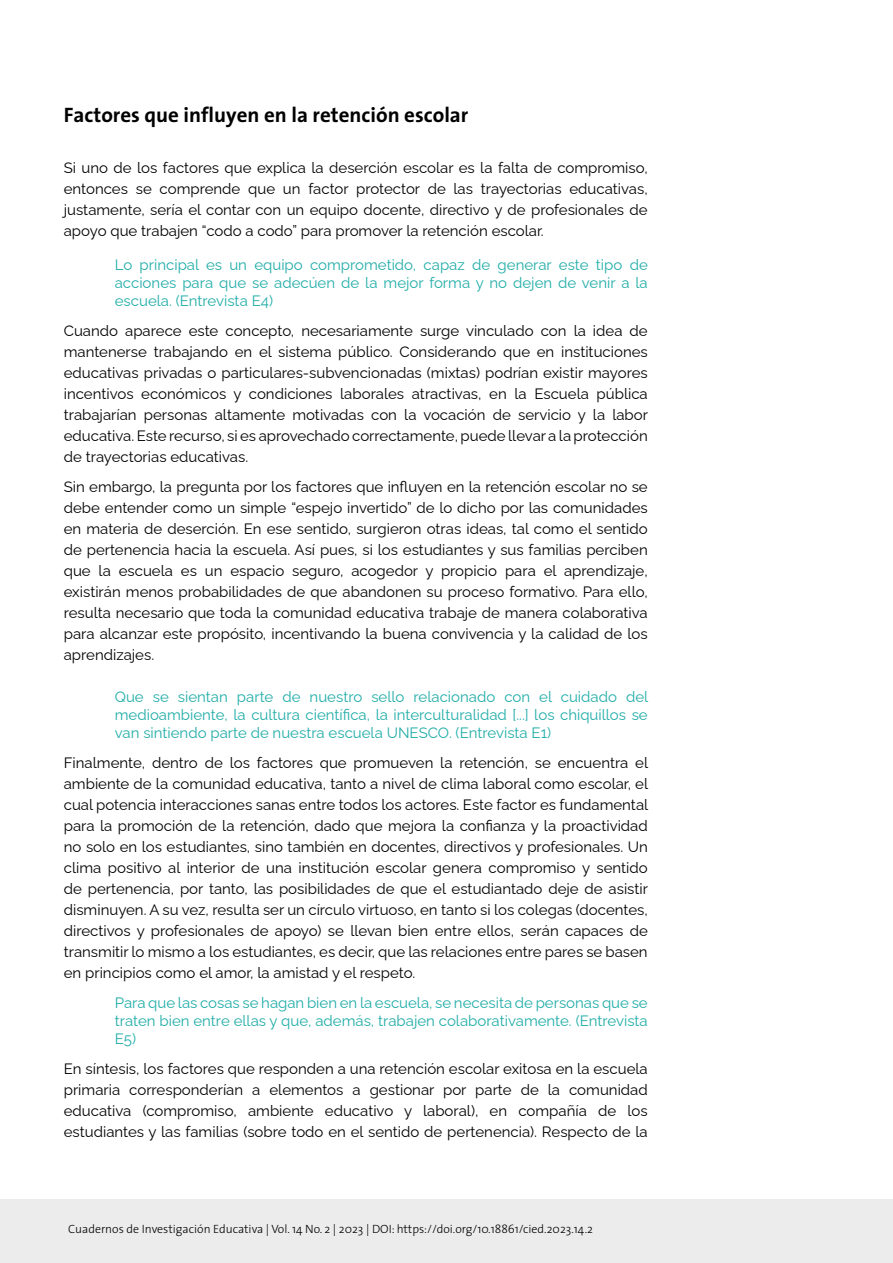
<style>
.page{position:relative;width:893px;height:1263px;background:#fff}
.page>*{position:absolute;margin:0;border:0;box-sizing:border-box;transform-origin:0 0}
.t1{font:700 21px "The Sans";color:#000}
.t2{font:15px/21px "Raleway";color:#000;text-align:justify}
.t3{font:15px/18px "Raleway";color:#21ada8;text-align:justify}
.t4{font:300 12px "The Sans";color:#000}
</style>
<div class="page">
<div style="left:0;top:1199px;width:893px;height:64px;background:#ececed"></div>
<h1 class="t1" style="left:64px;top:97px;width:406px">Factores que influyen en la retención escolar</h1>
<p class="t2" style="left:64px;top:155px;width:585px">Si uno de los factores que explica la deserción escolar es la falta de compromiso, entonces se comprende que un factor protector de las trayectorias educativas, justamente, sería el contar con un equipo docente, directivo y de profesionales de apoyo que trabajen “codo a codo” para promover la retención escolar.</p>
<p class="t3" style="left:115px;top:254px;width:534px">Lo principal es un equipo comprometido, capaz de generar este tipo de acciones para que se adecúen de la mejor forma y no dejen de venir a la escuela. (Entrevista E4)</p>
<p class="t2" style="left:64px;top:319px;width:586px">Cuando aparece este concepto, necesariamente surge vinculado con la idea de mantenerse trabajando en el sistema público. Considerando que en instituciones educativas privadas o particulares-subvencionadas (mixtas) podrían existir mayores incentivos económicos y condiciones laborales atractivas, en la Escuela pública trabajarían personas altamente motivadas con la vocación de servicio y la labor educativa. Este recurso, si es aprovechado correctamente, puede llevar a la protección de trayectorias educativas.</p>
<p class="t2" style="left:64px;top:475px;width:585px">Sin embargo, la pregunta por los factores que influyen en la retención escolar no se debe entender como un simple “espejo invertido” de lo dicho por las comunidades en materia de deserción. En ese sentido, surgieron otras ideas, tal como el sentido de pertenencia hacia la escuela. Así pues, si los estudiantes y sus familias perciben que la escuela es un espacio seguro, acogedor y propicio para el aprendizaje, existirán menos probabilidades de que abandonen su proceso formativo. Para ello, resulta necesario que toda la comunidad educativa trabaje de manera colaborativa para alcanzar este propósito, incentivando la buena convivencia y la calidad de los aprendizajes.</p>
<p class="t3" style="left:115px;top:686px;width:535px">Que se sientan parte de nuestro sello relacionado con el cuidado del medioambiente, la cultura científica, la interculturalidad [...] los chiquillos se van sintiendo parte de nuestra escuela UNESCO. (Entrevista E1)</p>
<p class="t2" style="left:64px;top:751px;width:586px">Finalmente, dentro de los factores que promueven la retención, se encuentra el ambiente de la comunidad educativa, tanto a nivel de clima laboral como escolar, el cual potencia interacciones sanas entre todos los actores. Este factor es fundamental para la promoción de la retención, dado que mejora la confianza y la proactividad no solo en los estudiantes, sino también en docentes, directivos y profesionales. Un clima positivo al interior de una institución escolar genera compromiso y sentido de pertenencia, por tanto, las posibilidades de que el estudiantado deje de asistir disminuyen. A su vez, resulta ser un círculo virtuoso, en tanto si los colegas (docentes, directivos y profesionales de apoyo) se llevan bien entre ellos, serán capaces de transmitir lo mismo a los estudiantes, es decir, que las relaciones entre pares se basen en principios como el amor, la amistad y el respeto.</p>
<p class="t3" style="left:115px;top:992px;width:534px">Para que las cosas se hagan bien en la escuela, se necesita de personas que se traten bien entre ellas y que, además, trabajen colaborativamente. (Entrevista E5)</p>
<p class="t2" style="left:64px;top:1057px;width:585px">En síntesis, los factores que responden a una retención escolar exitosa en la escuela primaria corresponderían a elementos a gestionar por parte de la comunidad educativa (compromiso, ambiente educativo y laboral), en compañía de los estudiantes y las familias (sobre todo en el sentido de pertenencia). Respecto de la</p>
<p class="t4" style="left:68px;top:1218px;width:526px">Cuadernos de Investigación Educativa | Vol. 14 No. 2 | 2023 | DOI: https://doi.org/10.18861/cied.2023.14.2</p>
</div>
